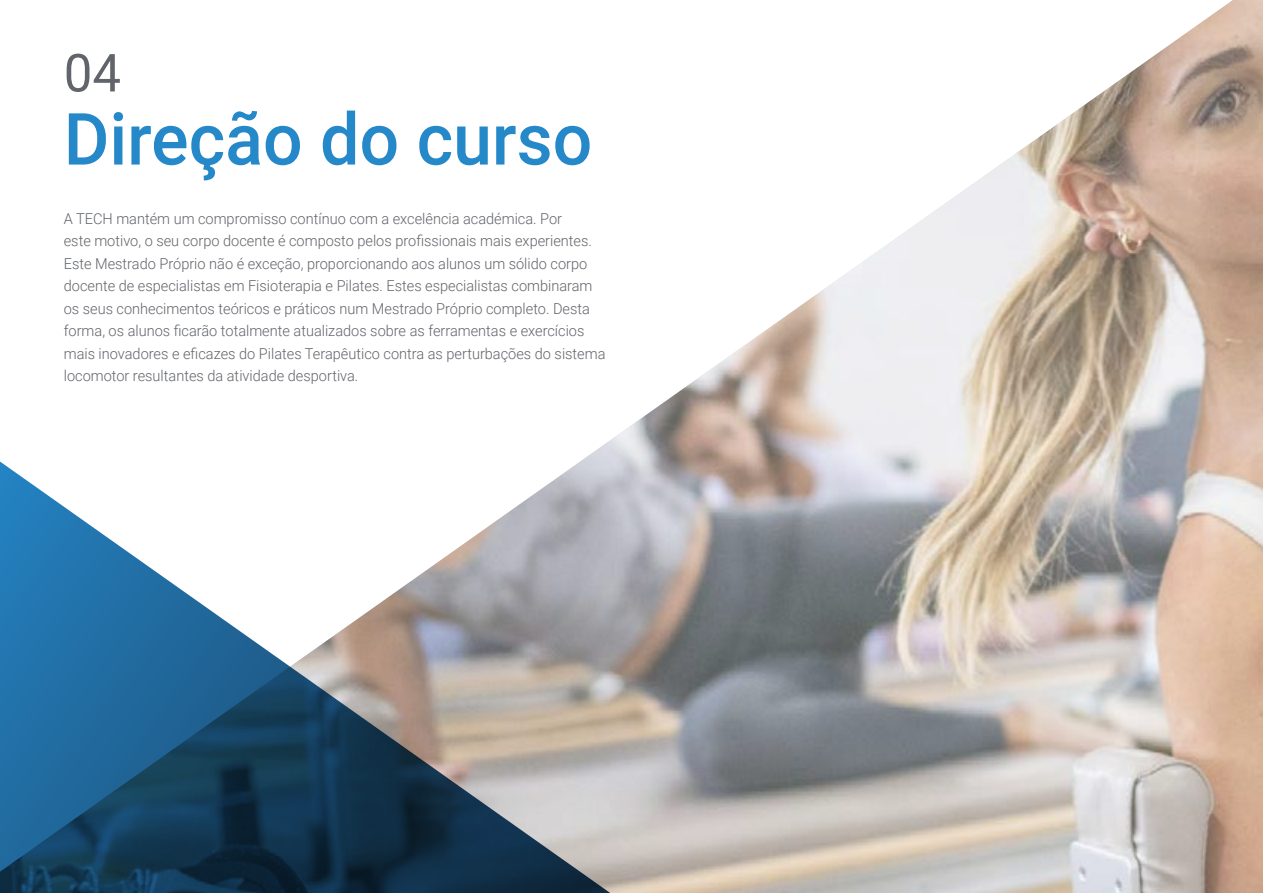
<style>
.page{position:relative;width:1263px;height:893px;background:#fff}
.page>*{position:absolute;margin:0;border:0;box-sizing:border-box;transform-origin:0 0}
.t1{font:500 72px "Roboto";color:#2488c9}
.t2{font:52.5px "Roboto";color:#61646a}
.t3{font:300 15px/22.5px "Roboto";color:#61646a}
</style>
<div class="page">
<img style="left:602px;top:0;width:661px;height:893px">
<svg style="left:0;top:446px;width:640px;height:447px"></svg>
<h2 class="t2" style="left:64px;top:36px;width:59px">04</h2>
<h1 class="t1" style="left:64px;top:89px;width:530px">Direção do curso</h1>
<p class="t3" style="left:64px;top:207px;width:543px">A TECH mantém um compromisso contínuo com a excelência académica. Por<br>este motivo, o seu corpo docente é composto pelos profissionais mais experientes.<br>Este Mestrado Próprio não é exceção, proporcionando aos alunos um sólido corpo docente de especialistas em Fisioterapia e Pilates. Estes especialistas combinaram os seus conhecimentos teóricos e práticos num Mestrado Próprio completo. Desta forma, os alunos ficarão totalmente atualizados sobre as ferramentas e exercícios mais inovadores e eficazes do Pilates Terapêutico contra as perturbações do sistema locomotor resultantes da atividade desportiva.</p>
</div>
